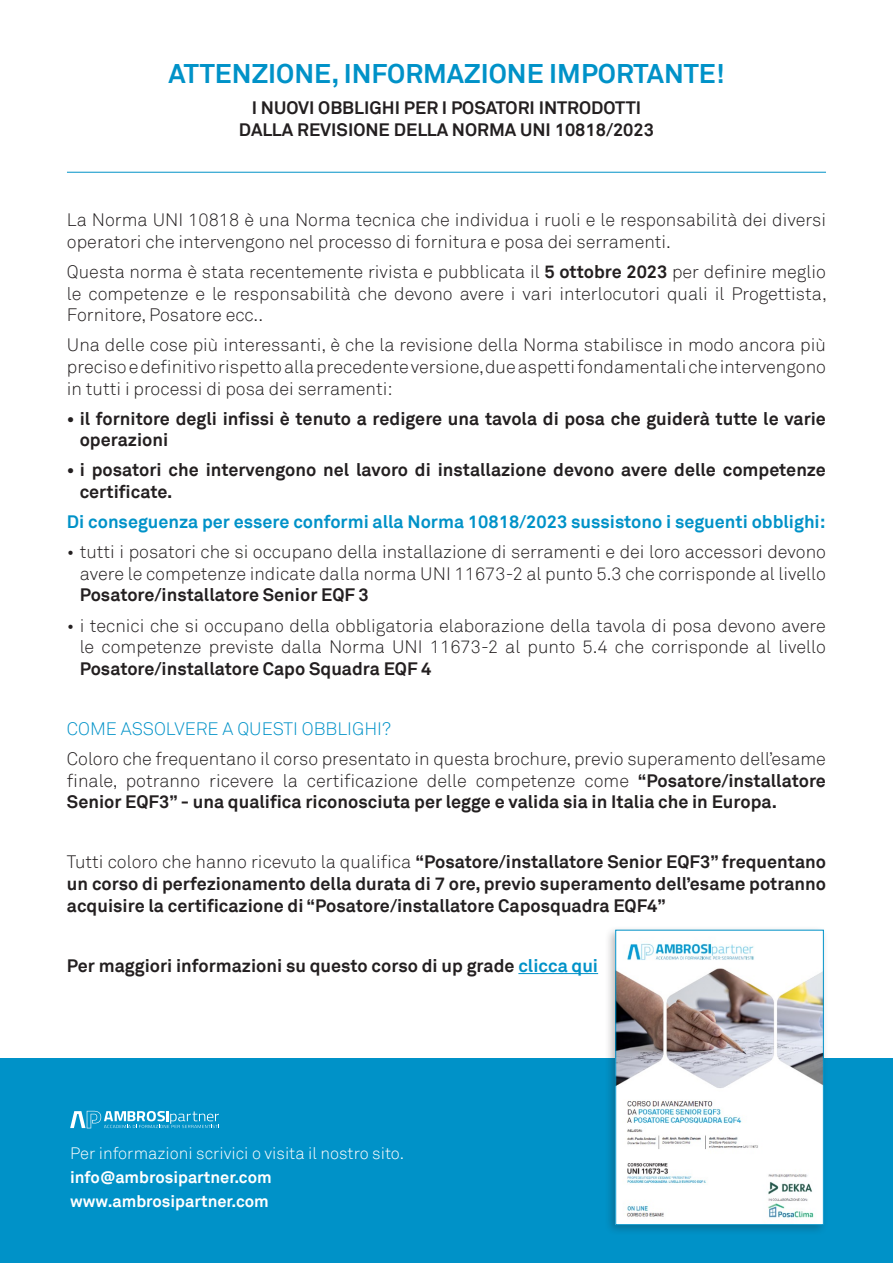
<style>
.page{position:relative;width:893px;height:1263px;background:#fff}
.page>*{position:absolute;margin:0;border:0;box-sizing:border-box;transform-origin:0 0}
.t1{font:700 27px "Akkurat";color:#0092c8}
.t2{font:300 18px/21.6px "Akkurat";color:#231f20;text-align:justify}
.t3{font:700 18px/21.6px "Akkurat";color:#231f20}
.t4{font:700 18px "Akkurat";color:#0092c8}
.t5{font:300 18px "Akkurat";color:#0092c8}
.t6{font:700 16.5px "Akkurat";color:#fff}
.t7{font:300 16.5px "Akkurat";color:#fff}
.s1{font-weight:700}
.s2{font-weight:300}
.s3{color:#0092c8}
</style>
<div class="page">
<div style="left:0;top:1059px;width:893px;height:204px;background:#0092c8"></div>
<svg style="left:70px;top:1111px;width:149px;height:17px"></svg>
<hr style="left:518px;top:973px;width:80px;height:1px;background:#0092c8">
<hr style="left:67px;top:172px;width:759px;height:1px;background:#0092c8">
<div style="left:604px;top:925px;width:225px;height:311px;background:#231f20;opacity:.3"></div>
<svg style="left:617px;top:932px;width:204px;height:291px"></svg>
<div style="left:615px;top:930px;width:208px;height:295px;border:1px solid #0092c8"></div>
<p class="t1" style="left:169px;top:56px;width:558px">ATTENZIONE, INFORMAZIONE IMPORTANTE!</p>
<p class="t3" style="left:239px;top:97px;width:417px;text-align:center">I NUOVI OBBLIGHI PER I POSATORI INTRODOTTI<br>DALLA REVISIONE DELLA NORMA UNI 10818/2023</p>
<p class="t2" style="left:67px;top:210px;width:760px">La Norma UNI 10818 è una Norma tecnica che individua i ruoli e le responsabilità dei diversi operatori che intervengono nel processo di fornitura e posa dei serramenti.</p>
<p class="t2" style="left:67px;top:261px;width:761px">Questa norma è stata recentemente rivista e pubblicata il <span class="s1">5 ottobre 2023</span> per definire meglio le competenze e le responsabilità che devono avere i vari interlocutori quali il Progettista, Fornitore, Posatore ecc..</p>
<p class="t2" style="left:67px;top:335px;width:760px">Una delle cose più interessanti, è che la revisione della Norma stabilisce in modo ancora più preciso e definitivo rispetto alla precedente versione, due aspetti fondamentali che intervengono in tutti i processi di posa dei serramenti:</p>
<p class="t3" style="left:80px;top:408px;width:748px;text-indent:-13px">• il fornitore degli infissi è tenuto a redigere una tavola di posa che guiderà tutte le varie operazioni</p>
<p class="t3" style="left:80px;top:459px;width:748px;text-indent:-13px">• i posatori che intervengono nel lavoro di installazione devono avere delle competenze certificate.</p>
<p class="t4" style="left:67px;top:510px;width:760px">Di conseguenza per essere conformi alla Norma 10818/2023 sussistono i seguenti obblighi:</p>
<p class="t2" style="left:80px;top:541px;width:748px;text-indent:-13px">• tutti i posatori che si occupano della installazione di serramenti e dei loro accessori devono avere le competenze indicate dalla norma UNI 11673-2 al punto 5.3 che corrisponde al livello <span class="s1">Posatore/installatore Senior EQF 3</span></p>
<p class="t2" style="left:80px;top:615px;width:748px;text-indent:-13px">• i tecnici che si occupano della obbligatoria elaborazione della tavola di posa devono avere le competenze previste dalla Norma UNI 11673-2 al punto 5.4 che corrisponde al livello <span class="s1">Posatore/installatore Capo Squadra EQF 4</span></p>
<p class="t5" style="left:67px;top:718px;width:325px">COME ASSOLVERE A QUESTI OBBLIGHI?</p>
<p class="t2" style="left:67px;top:748px;width:760px">Coloro che frequentano il corso presentato in questa brochure, previo superamento dell’esame finale, potranno ricevere la certificazione delle competenze come <span class="s1">“Posatore/installatore Senior EQF3” - una qualifica riconosciuta per legge e valida sia in Italia che in Europa.</span></p>
<p class="t3" style="left:67px;top:851px;width:760px;text-align:justify"><span class="s2">Tutti coloro che hanno ricevuto la qualifica</span> “Posatore/installatore Senior EQF3” frequentano un corso di perfezionamento della durata di 7 ore, previo superamento dell’esame potranno acquisire la certificazione di “Posatore/installatore Caposquadra EQF4”</p>
<p class="t3" style="left:67px;top:955px;width:533px">Per maggiori informazioni su questo corso di up grade <span class="s3">clicca qui</span></p>
<p class="t7" style="left:70px;top:1144px;width:335px">Per informazioni scrivici o visita il nostro sito.</p>
<p class="t6" style="left:70px;top:1167px;width:203px">info@ambrosipartner.com</p>
<p class="t6" style="left:70px;top:1190px;width:200px">www.ambrosipartner.com</p>
</div>
